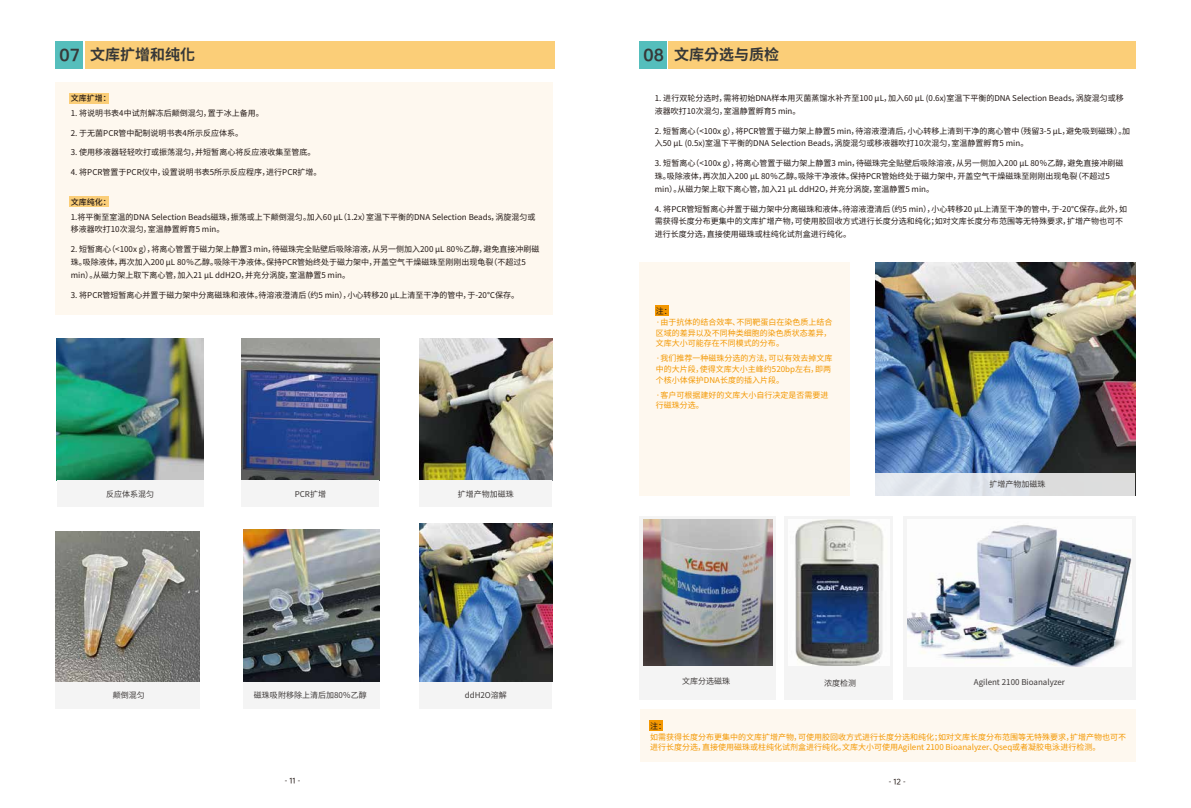
<style>
.page{position:relative;width:1191px;height:808px;background:#fff}
.page>*{position:absolute;margin:0;border:0;box-sizing:border-box;transform-origin:0 0}
.t1{font:700 15px "Source Han Sans TC";color:#373838}
.t2{font:8px/12.8px "Source Han Sans CN";color:#221815}
.t3{font:8px/10.8px "Source Han Sans CN";color:#f39700}
.t4{font:8px "Source Han Sans CN";color:#3e3a39}
.t5{font:500 8px "Source Han Sans CN";color:#221815}
.t6{font:7px "OPPO Sans M";color:#221815}
.s1{font-family:"OPPO Sans H";font-weight:400}
</style>
<div class="page">
<div style="left:56px;top:82px;width:497px;height:232px;background:#fef8ef"></div>
<div style="left:70px;top:93px;width:39px;height:10px;background:#fbce78"></div>
<div style="left:70px;top:196px;width:39px;height:11px;background:#fbce78"></div>
<div style="left:85px;top:41px;width:469px;height:27px;background:#fbce78"></div>
<div style="left:668px;top:41px;width:467px;height:27px;background:#fbce78"></div>
<img style="left:57px;top:339px;width:146px;height:141px">
<img style="left:241px;top:339px;width:138px;height:141px">
<img style="left:419px;top:339px;width:133px;height:141px">
<div style="left:57px;top:480px;width:146px;height:27px;background:#f4f4f4"></div>
<div style="left:241px;top:480px;width:138px;height:27px;background:#f4f4f4"></div>
<div style="left:419px;top:480px;width:133px;height:27px;background:#f4f4f4"></div>
<div style="left:56px;top:682px;width:144px;height:27px;background:#f4f4f4"></div>
<div style="left:243px;top:682px;width:136px;height:27px;background:#f4f4f4"></div>
<div style="left:419px;top:682px;width:133px;height:27px;background:#f4f4f4"></div>
<div style="left:639px;top:516px;width:137px;height:183px;background:#f4f4f4"></div>
<img style="left:243px;top:529px;width:136px;height:153px">
<img style="left:419px;top:524px;width:133px;height:157px">
<img style="left:56px;top:532px;width:144px;height:150px">
<div style="left:639px;top:262px;width:211px;height:233px;background:#fef8ef"></div>
<img style="left:875px;top:262px;width:260px;height:211px">
<div style="left:655px;top:305px;width:13px;height:11px;background:#f39700"></div>
<div style="left:875px;top:473px;width:260px;height:22px;background:#dde1e8"></div>
<img style="left:643px;top:519px;width:129px;height:146px">
<div style="left:785px;top:516px;width:108px;height:183px;background:#f4f4f4"></div>
<div style="left:903px;top:516px;width:232px;height:183px;background:#f4f4f4"></div>
<img style="left:795px;top:519px;width:88px;height:146px">
<img style="left:907px;top:525px;width:224px;height:141px">
<div style="left:639px;top:709px;width:496px;height:53px;background:#fef8ef"></div>
<div style="left:649px;top:720px;width:14px;height:10px;background:#f39700"></div>
<div style="left:55px;top:41px;width:28px;height:27px;background:#55bebc"></div>
<div style="left:639px;top:41px;width:28px;height:27px;background:#55bebc"></div>
<h1 class="t1" style="left:60px;top:46px;width:137px"><span class="s1">07</span> 文库扩增和纯化</h1>
<h1 class="t1" style="left:643px;top:46px;width:137px"><span class="s1">08</span> 文库分选与质检</h1>
<p class="t5" style="left:71px;top:94px;width:41px">文库扩增：</p>
<p class="t2" style="left:71px;top:107px;width:194px">1. 将说明书表4中试剂解冻后颠倒混匀，置于冰上备用。</p>
<p class="t2" style="left:71px;top:126px;width:174px">2. 于无菌PCR管中配制说明书表4所示反应体系。</p>
<p class="t2" style="left:71px;top:146px;width:246px">3. 使用移液器轻轻吹打或振荡混匀，并短暂离心将反应液收集至管底。</p>
<p class="t2" style="left:71px;top:166px;width:252px">4. 将PCR管置于PCR仪中，设置说明书表5所示反应程序，进行PCR扩增。</p>
<p class="t5" style="left:71px;top:197px;width:41px">文库纯化：</p>
<p class="t2" style="left:71px;top:210px;width:466px">1.将平衡至室温的DNA Selection Beads磁珠，振荡或上下颠倒混匀。加入60 μL（1.2x）室温下平衡的DNA Selection Beads，涡旋混匀或移液器吹打10次混匀，室温静置孵育5 min。</p>
<p class="t2" style="left:71px;top:243px;width:470px">2. 短暂离心（&lt;100x g），将离心管置于磁力架上静置3 min，待磁珠完全贴壁后吸除溶液，从另一侧加入200 μL 80％乙醇，避免直接冲刷磁珠。吸除液体，再次加入200 μL 80％乙醇。吸除干净液体。保持PCR管始终处于磁力架中，开盖空气干燥磁珠至刚刚出现龟裂（不超过5 min）。从磁力架上取下离心管，加入21 μL ddH2O，并充分涡旋，室温静置5 min。</p>
<p class="t2" style="left:71px;top:288px;width:450px">3. 将PCR管短暂离心并置于磁力架中分离磁珠和液体。待溶液澄清后（约5 min），小心转移20 μL上清至干净的管中，于-20℃保存。</p>
<p class="t4" style="left:106px;top:489px;width:49px">反应体系混匀</p>
<p class="t4" style="left:295px;top:489px;width:33px">PCR扩增</p>
<p class="t4" style="left:458px;top:489px;width:57px">扩增产物加磁珠</p>
<p class="t4" style="left:113px;top:690px;width:34px">颠倒混匀</p>
<p class="t4" style="left:254px;top:690px;width:114px">磁珠吸附移除上清后加80％乙醇</p>
<p class="t4" style="left:465px;top:691px;width:44px">ddH2O溶解</p>
<p class="t2" style="left:655px;top:92px;width:470px">1. 进行双轮分选时，需将初始DNA样本用灭菌蒸馏水补齐至100 μL，加入60 μL (0.6x)室温下平衡的DNA Selection Beads，涡旋混匀或移液器吹打10次混匀，室温静置孵育5 min。</p>
<p class="t2" style="left:655px;top:124px;width:477px">2. 短暂离心（&lt;100x g），将PCR管置于磁力架上静置5 min，待溶液澄清后，小心转移上清到干净的离心管中（残留3-5 μL，避免吸到磁珠）。加入50 μL (0.5x)室温下平衡的DNA Selection Beads，涡旋混匀或移液器吹打10次混匀，室温静置孵育5 min。</p>
<p class="t2" style="left:655px;top:157px;width:470px">3. 短暂离心（&lt;100x g），将离心管置于磁力架上静置3 min，待磁珠完全贴壁后吸除溶液，从另一侧加入200 μL 80％乙醇，避免直接冲刷磁珠。吸除液体，再次加入200 μL 80％乙醇。吸除干净液体。保持PCR管始终处于磁力架中，开盖空气干燥磁珠至刚刚出现龟裂（不超过5 min）。从磁力架上取下离心管，加入21 μL ddH2O，并充分涡旋，室温静置5 min。</p>
<p class="t2" style="left:655px;top:202px;width:474px">4. 将PCR管短暂离心并置于磁力架中分离磁珠和液体。待溶液澄清后（约5 min），小心转移20 μL上清至干净的管中，于-20℃保存。此外，如需获得长度分布更集中的文库扩增产物，可使用胶回收方式进行长度分选和纯化；如对文库长度分布范围等无特殊要求，扩增产物也可不进行长度分选，直接使用磁珠或柱纯化试剂盒进行纯化。</p>
<p class="t2" style="left:656px;top:305px;width:17px">注：</p>
<p class="t3" style="left:656px;top:317px;width:178px">·由于抗体的结合效率、不同靶蛋白在染色质上结合区域的差异以及不同种类细胞的染色质状态差异，文库大小可能存在不同模式的分布。</p>
<p class="t3" style="left:656px;top:353px;width:178px">·我们推荐一种磁珠分选的方法，可以有效去掉文库中的大片段，使得文库大小主峰约520bp左右，即两个核小体保护DNA长度的插入片段。</p>
<p class="t3" style="left:656px;top:389px;width:174px">·客户可根据建好的文库大小自行决定是否需要进行磁珠分选。</p>
<p class="t4" style="left:989px;top:480px;width:58px">扩增产物加磁珠</p>
<p class="t4" style="left:682px;top:677px;width:49px">文库分选磁珠</p>
<p class="t4" style="left:824px;top:678px;width:33px">浓度检测</p>
<p class="t4" style="left:973px;top:677px;width:93px">Agilent 2100 Bioanalyzer</p>
<p class="t2" style="left:650px;top:719px;width:17px">注：</p>
<p class="t3" style="left:650px;top:731px;width:477px">如需获得长度分布更集中的文库扩增产物，可使用胶回收方式进行长度分选和纯化；如对文库长度分布范围等无特殊要求，扩增产物也可不进行长度分选，直接使用磁珠或柱纯化试剂盒进行纯化。文库大小可使用Agilent 2100 Bioanalyzer、Qseq或者凝胶电泳进行检测。</p>
<p class="t6" style="left:285px;top:775px;width:17px">- 11 -</p>
<p class="t6" style="left:888px;top:775px;width:18px">- 12 -</p>
</div>
